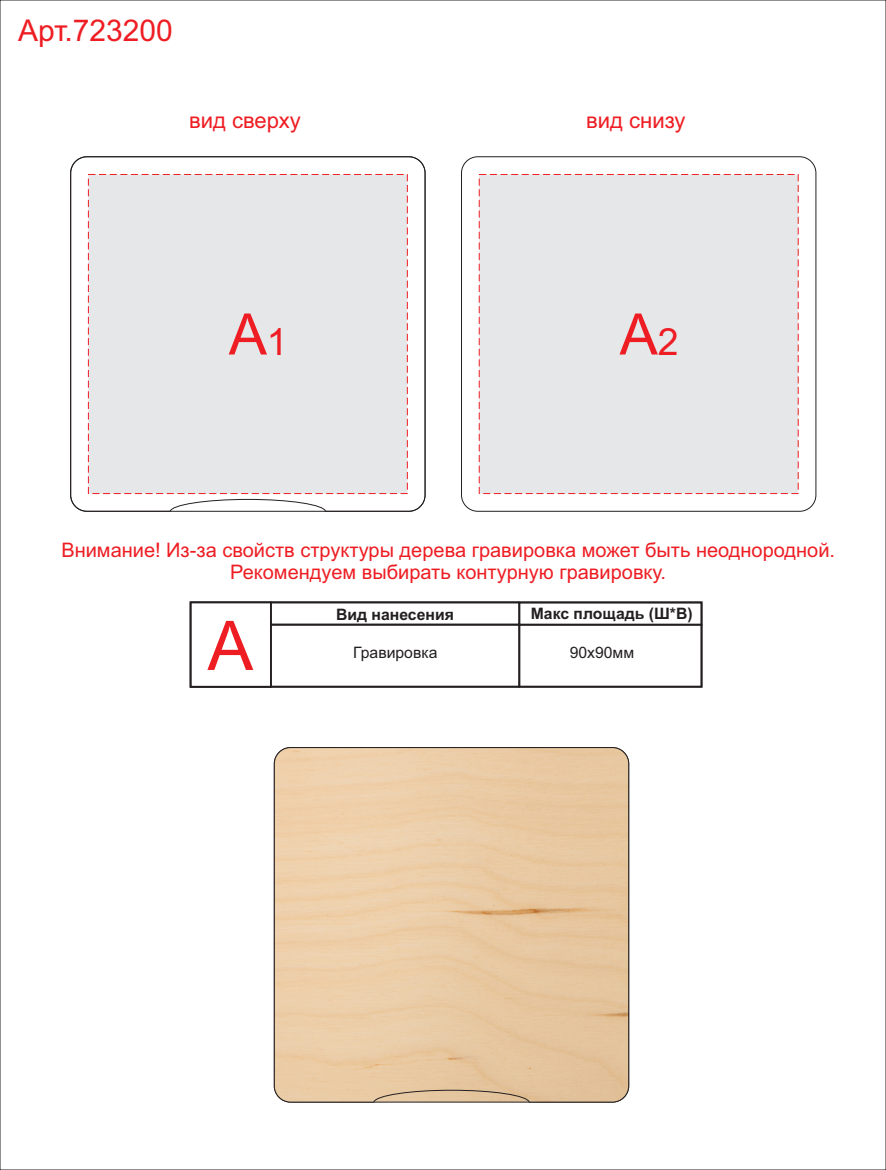
<style>
.page{position:relative;width:886px;height:1170px;background:#fff}
.page>*{position:absolute;margin:0;border:0;box-sizing:border-box;transform-origin:0 0}
.t1{font:68.5px "Arial";color:#ee1d23}
.t2{font:57.12px "Arial";color:#ee1d23}
.t3{font:30px "Arial";color:#ee1d23}
.t4{font:22px "Arial";color:#ee1d23}
.t5{font:20px/22.4px "Arial";color:#ee1d23;text-align:center}
.t6{font:700 15.75px "Arial";color:#231f20}
.t7{font:15.75px "Arial";color:#231f20}
.s1{font-size:37.5px}
</style>
<div class="page">
<svg style="left:70px;top:156px;width:356px;height:356px"></svg>
<svg style="left:274px;top:747px;width:355px;height:355px;background:#e7c8a2"></svg>
<div style="left:461px;top:156px;width:355px;height:355px;border:1px solid #231f20;border-radius:16px"></div>
<div style="left:270px;top:601px;width:250px;height:24px;border:2px solid #231f20"></div>
<div style="left:270px;top:623px;width:250px;height:64px;border:2px solid #231f20"></div>
<div style="left:518px;top:601px;width:184px;height:24px;border:2px solid #231f20"></div>
<div style="left:518px;top:623px;width:184px;height:64px;border:2px solid #231f20"></div>
<div style="left:190px;top:601px;width:82px;height:86px;border:2px solid #231f20"></div>
<div style="left:88px;top:174px;width:320px;height:320px;background:#e6e7e9"></div>
<div style="left:478px;top:174px;width:321px;height:320px;background:#e6e7e9"></div>
<h3 class="t3" style="left:18px;top:19px;width:156px">Арт.723200</h3>
<p class="t4" style="left:189px;top:112px;width:113px">вид сверху</p>
<p class="t4" style="left:586px;top:112px;width:101px">вид снизу</p>
<h2 class="t2" style="left:229px;top:313px;width:60px">A<span class="s1">1</span></h2>
<h2 class="t2" style="left:620px;top:313px;width:60px">A<span class="s1">2</span></h2>
<p class="t5" style="left:61px;top:540px;width:775px">Внимание! Из-за свойств структуры дерева гравировка может быть неоднородной.<br>Рекомендуем выбирать контурную гравировку.</p>
<h1 class="t1" style="left:207px;top:620px;width:47px">А</h1>
<p class="t6" style="left:336px;top:608px;width:119px">Вид нанесения</p>
<p class="t6" style="left:531px;top:607px;width:164px">Макс площадь (Ш*В)</p>
<p class="t7" style="left:353px;top:646px;width:86px">Гравировка</p>
<p class="t7" style="left:570px;top:646px;width:66px">90х90мм</p>
</div>
